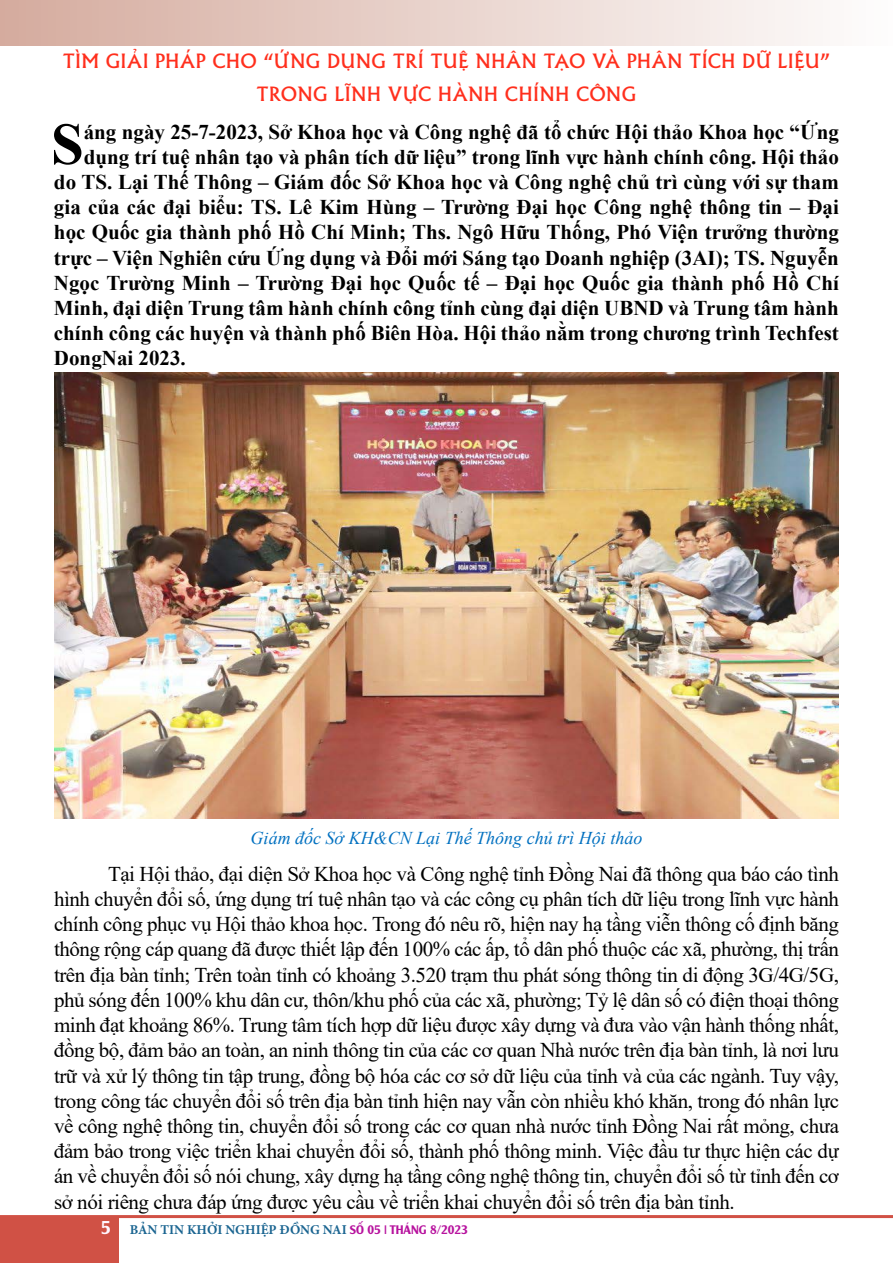
<style>
.page{position:relative;width:893px;height:1263px;background:#fff}
.page>*{position:absolute;margin:0;border:0;box-sizing:border-box;transform-origin:0 0}
.t1{font:700 59.1px "Times New Roman";color:#000}
.t2{font:21px/25.2px "Times New Roman";letter-spacing:-.02em;color:#000;text-align:justify}
.t3{font:700 21px "Times New Roman";color:#000}
.t4{font:21px/33px "UTM Khuccamta";letter-spacing:.015em;color:#ff2f1d;text-align:center}
.t5{font:italic 18px "Times New Roman";color:#0070c0}
.t6{font:700 13.5px "Minion Pro";color:#1b6591}
.s1{font-family:"UTM Alexander";font-weight:400;font-size:18px;color:#fff6ff}
.s2{font-family:"UTM Alexander";font-weight:400;font-size:12px;color:#b7139e}
</style>
<div class="page">
<div style="left:0;top:0;width:892px;height:46px;background:linear-gradient(to right,#d5ab9e,#fefdfd)"></div>
<hr style="left:0;top:1215px;width:893px;height:3px;background:#d15145">
<div style="left:0;top:1217px;width:118px;height:46px;background:#d05145"></div>
<img style="left:54px;top:372px;width:785px;height:446px">
<p class="t4" style="left:63px;top:43px;width:769px">TÌM GIẢI PHÁP CHO “ỨNG DỤNG TRÍ TUỆ NHÂN TẠO VÀ PHÂN TÍCH DỮ LIỆU”<br>TRONG LĨNH VỰC HÀNH CHÍNH CÔNG</p>
<h1 class="t1" style="left:51px;top:101px;width:34px">S</h1>
<p class="t3" style="left:84px;top:116px;width:757px">áng ngày 25-7-2023, Sở Khoa học và Công nghệ đã tổ chức Hội thảo Khoa học “Ứng</p>
<p class="t3" style="left:84px;top:142px;width:757px">dụng trí tuệ nhân tạo và phân tích dữ liệu” trong lĩnh vực hành chính công. Hội thảo</p>
<p class="t3" style="left:54px;top:167px;width:786px">do TS. Lại Thế Thông – Giám đốc Sở Khoa học và Công nghệ chủ trì cùng với sự tham</p>
<p class="t3" style="left:54px;top:192px;width:786px">gia của các đại biểu: TS. Lê Kim Hùng – Trường Đại học Công nghệ thông tin – Đại</p>
<p class="t3" style="left:54px;top:217px;width:786px">học Quốc gia thành phố Hồ Chí Minh; Ths. Ngô Hữu Thống, Phó Viện trưởng thường</p>
<p class="t3" style="left:54px;top:242px;width:786px">trực – Viện Nghiên cứu Ứng dụng và Đổi mới Sáng tạo Doanh nghiệp (3AI); TS. Nguyễn</p>
<p class="t3" style="left:54px;top:268px;width:786px">Ngọc Trường Minh – Trường Đại học Quốc tế – Đại học Quốc gia thành phố Hồ Chí</p>
<p class="t3" style="left:54px;top:293px;width:786px">Minh, đại diện Trung tâm hành chính công tỉnh cùng đại diện UBND và Trung tâm hành</p>
<p class="t3" style="left:54px;top:318px;width:786px">chính công các huyện và thành phố Biên Hòa. Hội thảo nằm trong chương trình Techfest</p>
<p class="t3" style="left:54px;top:343px;width:133px">DongNai 2023.</p>
<p class="t5" style="left:251px;top:825px;width:393px">Giám đốc Sở KH&amp;CN Lại Thế Thông chủ trì Hội thảo</p>
<p class="t2" style="left:54px;top:860px;width:787px;text-indent:54px">Tại Hội thảo, đại diện Sở Khoa học và Công nghệ tỉnh Đồng Nai đã thông qua báo cáo tình hình chuyển đổi số, ứng dụng trí tuệ nhân tạo và các công cụ phân tích dữ liệu trong lĩnh vực hành chính công phục vụ Hội thảo khoa học. Trong đó nêu rõ, hiện nay hạ tầng viễn thông cố định băng thông rộng cáp quang đã được thiết lập đến 100% các ấp, tổ dân phố thuộc các xã, phường, thị trấn trên địa bàn tỉnh; Trên toàn tỉnh có khoảng 3.520 trạm thu phát sóng thông tin di động 3G/4G/5G, phủ sóng đến 100% khu dân cư, thôn/khu phố của các xã, phường; Tỷ lệ dân số có điện thoại thông minh đạt khoảng 86%. Trung tâm tích hợp dữ liệu được xây dựng và đưa vào vận hành thống nhất, đồng bộ, đảm bảo an toàn, an ninh thông tin của các cơ quan Nhà nước trên địa bàn tỉnh, là nơi lưu trữ và xử lý thông tin tập trung, đồng bộ hó a các cơ sở dữ liệu của tỉnh và của các ngành. Tuy vậy, trong công tác chuyển đổi số trên địa bàn tỉnh hiện nay vẫn còn nhiều khó khăn, trong đó nhân lực về công nghệ thông tin, chuyển đổi số trong các cơ quan nhà nước tỉnh Đồng Nai rất mỏng, chưa đảm bảo trong việc triển khai chuyển đổi số, thành phố thông minh. Việc đầu tư thực hiện các dự án về chuyển đổi số nói chung, xây dựng hạ tầng công nghệ thông tin, chuyển đổi số từ tỉnh đến cơ sở nói riêng chưa đáp ứng được yêu cầu về triển khai chuyển đổi số trên địa bàn tỉnh.</p>
<p class="t6" style="left:101px;top:1220px;width:369px"><span class="s1">5</span> BẢN TIN KHỞI NGHIỆP ĐỒNG NAI <span class="s2">SỐ 05 | THÁNG 8/2023</span></p>
</div>
